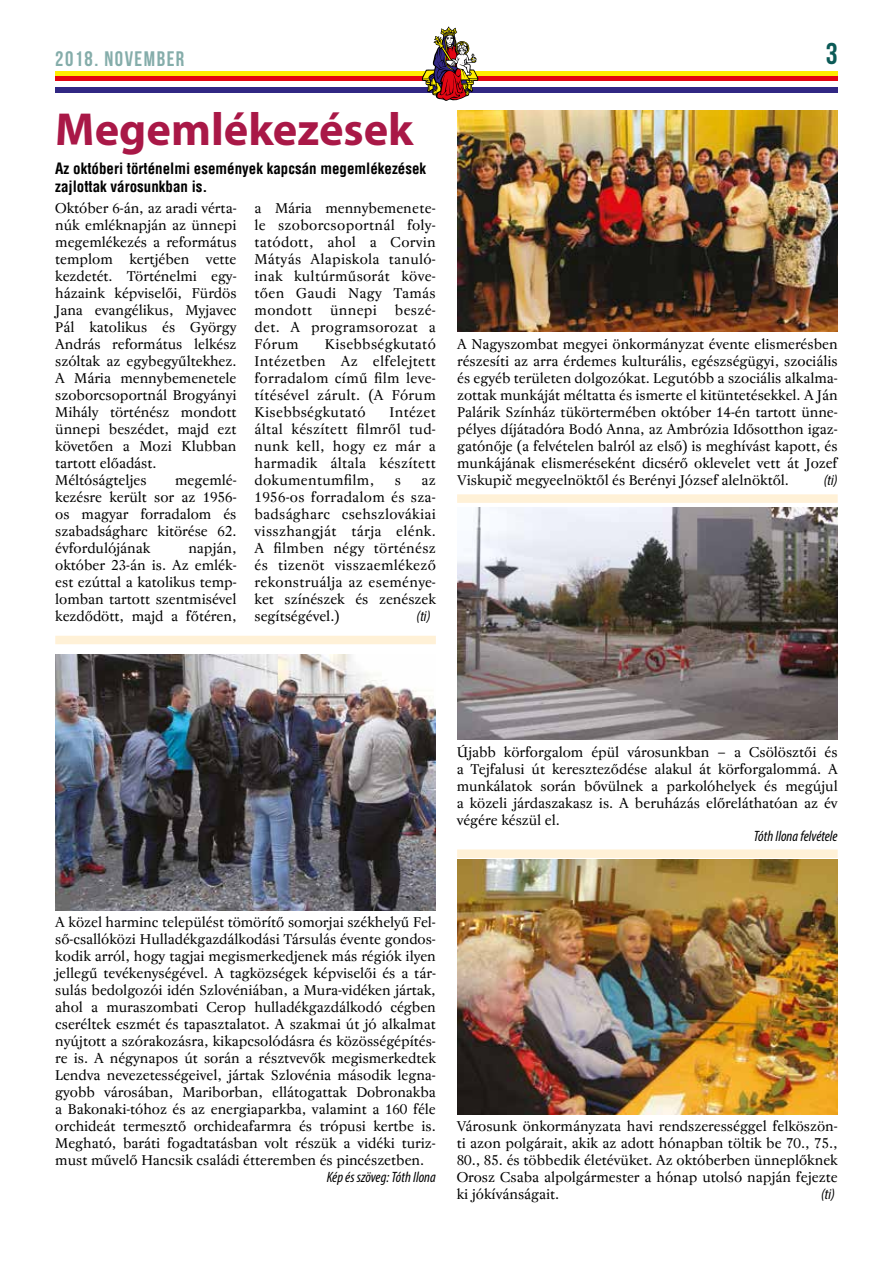
<style>
.page{position:relative;width:893px;height:1263px;background:#fff}
.page>*{position:absolute;margin:0;border:0;box-sizing:border-box;transform-origin:0 0}
.t1{font:700 46.5px "Myriad Pro";color:#a91847}
.t2{font:30px "Bebas Neue";color:#0b5a56}
.t3{font:21px "Bebas Neue";letter-spacing:.07em;color:#85adaa}
.t4{font:700 15px/18px "Switzerland Condensed";color:#000}
.t5{font:italic condensed 15px "Myriad Pro";color:#000}
.t6{font:14.25px/17px "Regent Pro";letter-spacing:-.005em;color:#000;text-align:justify}
</style>
<div class="page">
<div style="left:55px;top:71px;width:783px;height:6px;background:#ffed00"></div>
<div style="left:55px;top:77px;width:783px;height:5px;background:#e30613"></div>
<div style="left:55px;top:87px;width:783px;height:6px;background:#312783"></div>
<svg style="left:421px;top:27px;width:57px;height:74px"></svg>
<img style="left:457px;top:111px;width:381px;height:221px">
<img style="left:457px;top:507px;width:381px;height:233px">
<img style="left:457px;top:859px;width:381px;height:255px">
<img style="left:55px;top:655px;width:381px;height:255px">
<div style="left:55px;top:636px;width:381px;height:8px;background:#fff1d7"></div>
<div style="left:457px;top:494px;width:381px;height:9px;background:#fff1d7"></div>
<div style="left:457px;top:849px;width:381px;height:9px;background:#fff1d7"></div>
<h3 class="t3" style="left:55px;top:47px;width:131px">2018. NOVEMBER</h3>
<h2 class="t2" style="left:826px;top:37px;width:13px">3</h2>
<h1 class="t1" style="left:55px;top:99px;width:360px">Megemlékezések</h1>
<p class="t4" style="left:55px;top:159px;width:372px">Az októberi történelmi események kapcsán megemlékezések zajlottak városunkban is.</p>
<p class="t6" style="left:55px;top:199px;width:183px;text-align:left">Október 6-án, az aradi vérta&shy;núk emléknapján az ünnepi megemlékezés a református templom kertjében vette kezdetét. Történelmi egy&shy;házaink képviselői, Fürdös<br>Jana evangélikus, Myjavec<br>Pál katolikus és György<br>András református lelkész szóltak az egybegyűltekhez.<br>A Mária mennybemenetele szoborcsoportnál Brogyányi<br>Mihály történész mondott ünnepi beszédet, majd ezt követően a Mozi Klubban tartott előadást.<br>Méltóságteljes</p>
<p class="t6" style="left:55px;top:472px;width:183px;text-indent:120px">megemlé&shy;kezésre került sor az 1956- os magyar forradalom és szabadságharc kitörése 62. évfordulójának</p>
<p class="t6" style="left:55px;top:540px;width:183px;text-indent:133px">napján, október 23-án is. Az emlék&shy;est ezúttal a katolikus temp&shy;lomban tartott szentmisével kezdődött, majd a főtéren,</p>
<p class="t6" style="left:255px;top:200px;width:183px">a Mária mennybemenete&shy;le szoborcsoportnál foly&shy;tatódott, ahol a Corvin Mátyás Alapiskola tanuló&shy;inak kultúrműsorát köve&shy;tően Gaudi Nagy Tamás mondott</p>
<p class="t6" style="left:255px;top:302px;width:183px;text-indent:140px">beszé&shy;det. A programsorozat a Fórum</p>
<p class="t6" style="left:330px;top:302px;width:48px">ünnepi</p>
<p class="t6" style="left:255px;top:336px;width:183px;text-indent:70px">Kisebbségkutató Intézetben Az elfelejtett forradalom című film leve&shy;títésével zárult. (A Fórum Kisebbségkutató</p>
<p class="t6" style="left:255px;top:404px;width:183px;text-indent:135px">Intézet által készített filmről tud&shy;nunk kell, hogy ez már a harmadik általa készített dokumentumfilm,</p>
<p class="t6" style="left:395px;top:472px;width:8px">s</p>
<p class="t6" style="left:255px;top:472px;width:183px;text-indent:167px">az 1956-os forradalom és sza&shy;badságharc csehszlovákiai visszhangját tárja elénk.<br>A filmben négy történész és tizenöt visszaemlékező rekonstruálja az eseménye&shy;ket színészek és zenészek segítségével.)</p>
<p class="t5" style="left:417px;top:607px;width:15px">(ti)</p>
<p class="t6" style="left:457px;top:336px;width:382px">A Nagyszombat megyei önkormányzat évente elismerésben részesíti az arra érdemes kulturális, egészségügyi, szociális és egyéb területen dolgozókat. Legutóbb a szociális alkalma&shy;zottak munkáját méltatta és ismerte el kitüntetésekkel. A Ján Palárik Színház tükörtermében október 14-én tartott ünne&shy;pélyes díjátadóra Bodó Anna, az Ambrózia Idősotthon igaz&shy;gatónője (a felvételen balról az első) is meghívást kapott, és munkájának elismeréseként dicsérő oklevelet vett át Jozef Viskupič megyeelnöktől és Berényi József alelnöktől.</p>
<p class="t5" style="left:824px;top:471px;width:15px">(ti)</p>
<p class="t6" style="left:457px;top:744px;width:382px">Újabb körforgalom épül városunkban – a Csölösztői és a Tejfalusi út kereszteződése alakul át körforgalommá. A munkálatok során bővülnek a parkolóhelyek és megújul a közeli járdaszakasz is. A beruházás előreláthatóan az év végére készül el.</p>
<p class="t5" style="left:754px;top:827px;width:85px">Tóth Ilona felvétele</p>
<p class="t6" style="left:55px;top:914px;width:382px">A közel harminc települést tömörítő somorjai székhelyű Fel&shy;ső-csallóközi Hulladékgazdálkodási Társulás évente gondos&shy;kodik arról, hogy tagjai megismerkedjenek más régiók ilyen jellegű tevékenységével. A tagközségek képviselői és a tár&shy;sulás bedolgozói idén Szlovéniában, a Mura-vidéken jártak, ahol a muraszombati Cerop hulladékgazdálkodó cégben cseréltek eszmét és tapasztalatot. A szakmai út jó alkalmat nyújtott a szórakozásra, kikapcsolódásra és közösségépítés&shy;re is. A négynapos út során a résztvevők megismerkedtek Lendva nevezetességeivel, jártak Szlovénia második legna&shy;gyobb városában, Mariborban, ellátogattak Dobronakba a Bakonaki-tóhoz és az energiaparkba, valamint a 160 féle orchideát termesztő orchideafarmra és trópusi kertbe is.<br>Megható, baráti fogadtatásban volt részük a vidéki turiz&shy;must művelő Hancsik családi étteremben és pincészetben.</p>
<p class="t5" style="left:327px;top:1168px;width:111px">Kép és szöveg: Tóth Ilona</p>
<p class="t6" style="left:457px;top:1118px;width:383px">Városunk önkormányzata havi rendszerességgel felköszön&shy;ti azon polgárait, akik az adott hónapban töltik be 70., 75., 80., 85. és többedik életévüket. Az októberben ünneplőknek Orosz Csaba alpolgármester a hónap utolsó napján fejezte ki jókívánságait.</p>
<p class="t5" style="left:821px;top:1185px;width:15px">(ti)</p>
</div>
